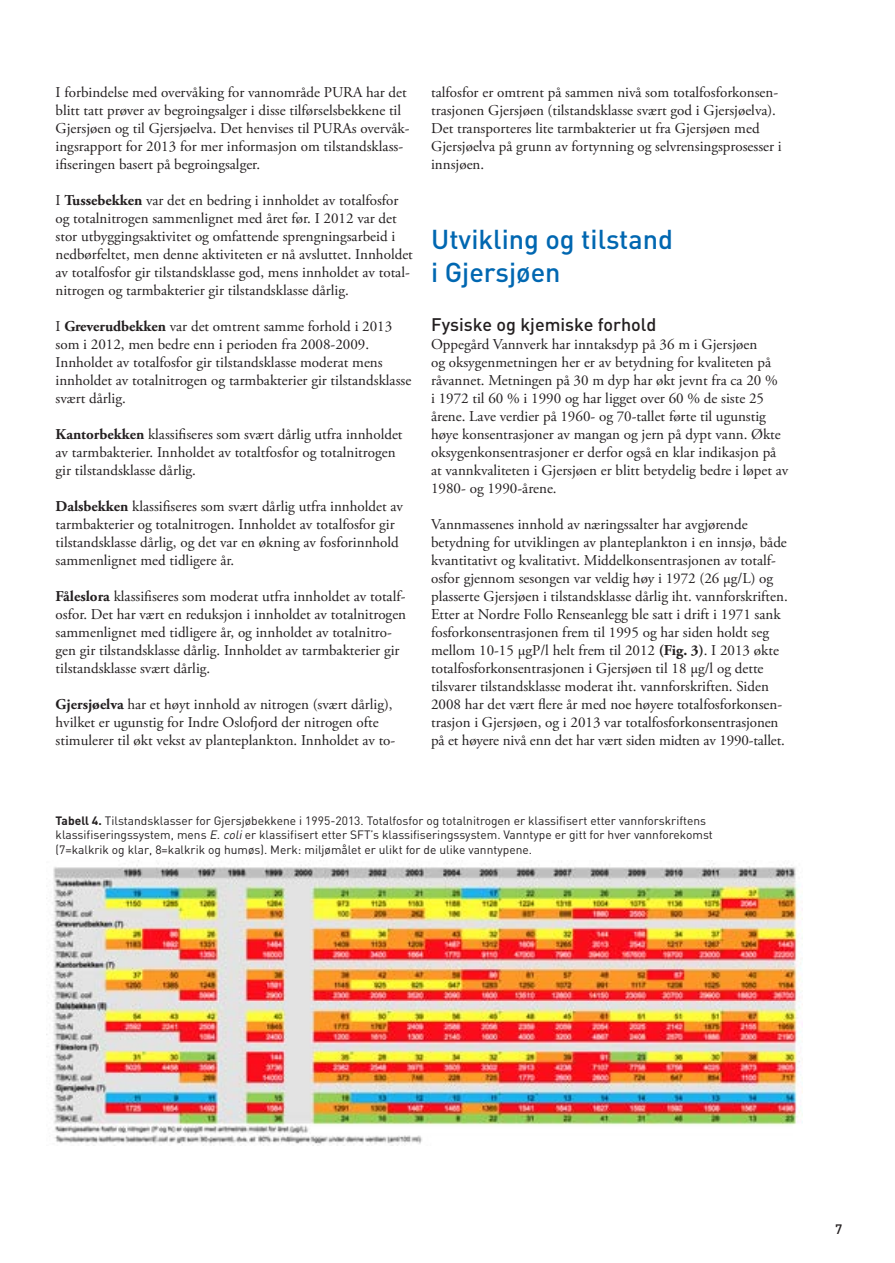
<style>
.page{position:relative;width:895px;height:1263px;background:#fff}
.page>*{position:absolute;margin:0;border:0;box-sizing:border-box;transform-origin:0 0}
.t1{font:500 27px/33px "DIN";color:#0067b1}
.t2{font:500 18px "DIN";color:#231f20}
.t3{font:15px/18px "Adobe Garamond Pro";color:#231f20}
.t4{font:500 13.5px "DINOT";color:#231f20}
.t5{font:12px/14.4px "DIN";color:#231f20}
.s1{font-weight:700}
.s2{font-style:italic}
</style>
<div class="page">
<img style="left:47px;top:860px;width:755px;height:286px">
<p class="t3" style="left:56px;top:84px;width:355px">I forbindelse med overvåking for vannområde PURA har det blitt tatt prøver av begroingsalger i disse tilførselsbekkene til Gjersjøen og til Gjersjøelva. Det henvises til PURAs overvåk&shy;ingsrapport for 2013 for mer informasjon om tilstandsklass&shy;ifiseringen basert på begroingsalger.</p>
<p class="t3" style="left:56px;top:192px;width:359px">I <span class="s1">Tussebekken</span> var det en bedring i innholdet av totalfosfor og totalnitrogen sammenlignet med året før. I 2012 var det stor utbyggingsaktivitet og omfattende sprengningsarbeid i nedbørfeltet, men denne aktiviteten er nå avsluttet. Innholdet av totalfosfor gir tilstandsklasse god, mens innholdet av total&shy;nitrogen og tarmbakterier gir tilstandsklasse dårlig.</p>
<p class="t3" style="left:56px;top:318px;width:357px">I <span class="s1">Greverudbekken</span> var det omtrent samme forhold i 2013 som i 2012, men bedre enn i perioden fra 2008-2009.<br>Innholdet av totalfosfor gir tilstandsklasse moderat mens innholdet av totalnitrogen og tarmbakterier gir tilstandsklasse svært dårlig.</p>
<p class="t3" style="left:56px;top:426px;width:348px"><span class="s1">Kantorbekken</span> klassifiseres som svært dårlig utfra innholdet av tarmbakterier. Innholdet av totaltfosfor og totalnitrogen gir tilstandsklasse dårlig.</p>
<p class="t3" style="left:56px;top:498px;width:349px"><span class="s1">Dalsbekken</span> klassifiseres som svært dårlig utfra innholdet av tarmbakterier og totalnitrogen. Innholdet av totalfosfor gir tilstandsklasse dårlig, og det var en økning av fosforinnhold sammenlignet med tidligere år.</p>
<p class="t3" style="left:56px;top:588px;width:352px"><span class="s1">Fåleslora</span> klassifiseres som moderat utfra innholdet av totalf&shy;osfor. Det har vært en reduksjon i innholdet av totalnitrogen sammenlignet med tidligere år, og innholdet av totalnitro&shy;gen gir tilstandsklasse dårlig. Innholdet av tarmbakterier gir tilstandsklasse svært dårlig.</p>
<p class="t3" style="left:56px;top:696px;width:341px"><span class="s1">Gjersjøelva</span> har et høyt innhold av nitrogen (svært dårlig), hvilket er ugunstig for Indre Oslofjord der nitrogen ofte stimulerer til økt vekst av planteplankton. Innholdet av to-</p>
<p class="t3" style="left:431px;top:84px;width:352px">talfosfor er omtrent på sammen nivå som totalfosforkonsen&shy;trasjonen Gjersjøen (tilstandsklasse svært god i Gjersjøelva).<br>Det transporteres lite tarmbakterier ut fra Gjersjøen med Gjersjøelva på grunn av fortynning og selvrensingsprosesser i innsjøen.</p>
<h1 class="t1" style="left:431px;top:222px;width:243px">Utvikling og tilstand i Gjersjøen</h1>
<p class="t2" style="left:431px;top:313px;width:227px">Fysiske og kjemiske forhold</p>
<p class="t3" style="left:431px;top:336px;width:359px">Oppegård Vannverk har inntaksdyp på 36 m i Gjersjøen<br>og oksygenmetningen her er av betydning for kvaliteten på råvannet. Metningen på 30 m dyp har økt jevnt fra ca 20 %<br>i 1972 til 60 % i 1990 og har ligget over 60 % de siste 25 årene. Lave verdier på 1960- og 70-tallet førte til ugunstig høye konsentrasjoner av mangan og jern på dypt vann. Økte oksygenkonsentrasjoner er derfor også en klar indikasjon på at vannkvaliteten i Gjersjøen er blitt betydelig bedre i løpet av 1980- og 1990-årene.</p>
<p class="t3" style="left:431px;top:516px;width:358px">Vannmassenes innhold av næringssalter har avgjørende betydning for utviklingen av planteplankton i en innsjø, både kvantitativt og kvalitativt. Middelkonsentrasjonen av totalf&shy;osfor gjennom sesongen var veldig høy i 1972 (26 µg/L) og plasserte Gjersjøen i tilstandsklasse dårlig iht. vannforskriften.<br>Etter at Nordre Follo Renseanlegg ble satt i drift i 1971 sank fosforkonsentrasjonen frem til 1995 og har siden holdt seg mellom 10-15 µgP/l helt frem til 2012 <span class="s1">(Fig. 3)</span>. I 2013 økte totalfosforkonsentrasjonen i Gjersjøen til 18 µg/l og dette tilsvarer tilstandsklasse moderat iht. vannforskriften. Siden 2008 har det vært flere år med noe høyere totalfosforkonsen&shy;trasjon i Gjersjøen, og i 2013 var totalfosforkonsentrasjonen på et høyere nivå enn det har vært siden midten av 1990-tallet.</p>
<p class="t5" style="left:56px;top:813px;width:658px"><span class="s1">Tabell 4.</span> Tilstandsklasser for Gjersjøbekkene i 1995-2013. Totalfosfor og totalnitrogen er klassifisert etter vannforskriftens klassifiseringssystem, mens <span class="s2">E.coli</span>er klassifisert etter SFT’s klassifiseringssystem. Vanntype er gitt for hver vannforekomst (7=kalkrik og klar, 8=kalkrik og humøs). Merk: miljømålet er ulikt for de ulike vanntypene.</p>
<p class="t4" style="left:835px;top:1220px;width:9px">7</p>
</div>
